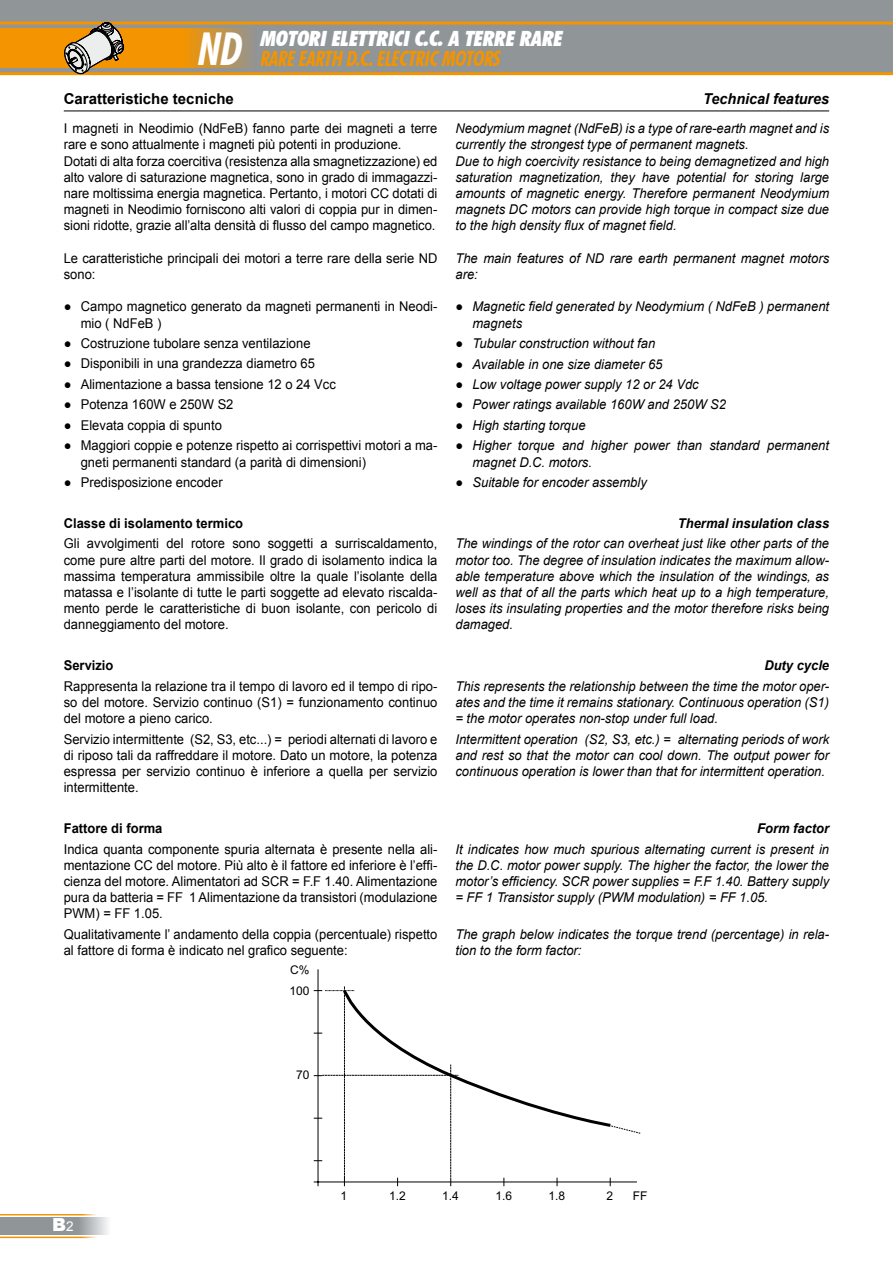
<style>
.page{position:relative;width:893px;height:1263px;background:#fff}
.page>*{position:absolute;margin:0;border:0;box-sizing:border-box;transform-origin:0 0}
.t1{font:italic 700 condensed 45.3px "Futura BT";color:#fff;scale:.9 1}
.t2{font:italic 900 condensed 21px "Futura BT";color:#fff}
.t3{font:italic 700 condensed 21px "Futura BT";color:#f39400;scale:.95 1}
.t4{font:900 18px "Arial";color:#fff}
.t5{font:700 15px "Arial";color:#000}
.t6{font:italic 700 15px "Arial";color:#000;scale:.96 1}
.t7{font:13.5px/16.2px "Arial";color:#000;scale:.96 1}
.t8{font:italic 13.5px/16.2px "Arial";color:#000;scale:.96 1}
.t9{font:12px "Arial";color:#000}
.s1{font-weight:700}
.s2{font-style:normal}
.s3{font-weight:400;font-size:13.5px}
</style>
<div class="page">
<div style="left:0;top:0;width:893px;height:74px;background:#909598"></div>
<hr style="left:0;top:72px;width:893px;height:3px;background:#f39400">
<hr style="left:0;top:22px;width:893px;height:3px;background:#f39400">
<svg style="left:0;top:28px;width:252px;height:40px;background:#e29318"></svg>
<hr style="left:0;top:1236px;width:102px;height:2px;background:#f39400">
<hr style="left:0;top:1214px;width:102px;height:1px;background:#f39400">
<svg style="left:0;top:1217px;width:108px;height:18px;background:#9da2a4"></svg>
<svg style="left:64px;top:22px;width:60px;height:53px"></svg>
<hr style="left:64px;top:111px;width:765px;height:1px;background:#000">
<hr style="left:318px;top:969px;width:1px;height:217px;background:#000">
<svg style="left:314px;top:986px;width:327px;height:200px"></svg>
<h2 class="t2" style="left:259px;top:26px;width:216px">MOTORIELETTRICIC.C.A TERRE</h2>
<h2 class="t2" style="left:519px;top:26px;width:35px">RARE</h2>
<h2 class="t3" style="left:259px;top:45px;width:259px">RAREEARTH D.C.E LECTRICMOTORS</h2>
<h1 class="t1" style="left:196px;top:21px;width:62px">ND</h1>
<p class="t5" style="left:64px;top:89px;width:172px">Caratteristiche tecniche</p>
<p class="t6" style="left:703px;top:89px;width:133px">Technical features</p>
<p class="t7" style="left:64px;top:120px;width:391px">I magneti in Neodimio (NdFeB) fanno parte dei magneti a terre rare e sono attualmente i magneti più potenti in produzione.<br>Dotati di alta forza coercitiva (resistenza alla smagnetizzazione) ed alto valore di saturazione magnetica, sono in grado di immagazzi&shy;nare moltissima energia magnetica. Pertanto, i motori CC dotati di magneti in Neodimio forniscono alti valori di coppia pur in dimen&shy;sioni ridotte, grazie all’alta densità di flusso del campo magnetico.</p>
<p class="t7" style="left:64px;top:250px;width:391px">Le caratteristiche principali dei motori a terre rare della serie ND sono:</p>
<p class="t7" style="left:81px;top:299px;width:373px;text-indent:-17px">● Campo magnetico generato da magneti permanenti in Neodi&shy;mio ( NdFeB )</p>
<p class="t7" style="left:64px;top:335px;width:259px">● Costruzione tubolare senza ventilazione</p>
<p class="t7" style="left:64px;top:356px;width:263px">● Disponibili in una grandezza diametro 65</p>
<p class="t7" style="left:64px;top:376px;width:285px">● Alimentazione a bassa tensione 12 o 24 Vcc</p>
<p class="t7" style="left:64px;top:397px;width:178px">● Potenza 160W e 250W S2</p>
<p class="t7" style="left:64px;top:417px;width:166px">● Elevata coppia di spunto</p>
<p class="t7" style="left:81px;top:438px;width:373px;text-indent:-17px">● Maggiori coppie e potenze rispetto ai corrispettivi motori a ma&shy;gneti permanenti standard (a parità di dimensioni)</p>
<p class="t7" style="left:64px;top:474px;width:167px">● Predisposizione encoder</p>
<p class="t7" style="left:64px;top:513px;width:391px;line-height:20.4px"><span class="s1">Classe di isolamento termico<br></span>Gli avvolgimenti del rotore sono soggetti a surriscaldamento,</p>
<p class="t7" style="left:64px;top:552px;width:391px;text-align:justify">come pure altre parti del motore. Il grado di isolamento indica la massima temperatura ammissibile oltre la quale l’isolante della matassa e l’isolante di tutte le parti soggette ad elevato riscalda&shy;mento perde le caratteristiche di buon isolante, con pericolo di danneggiamento del motore.</p>
<p class="t7" style="left:64px;top:655px;width:391px;line-height:20.4px"><span class="s1">Servizio<br></span>Rappresenta la relazione tra il tempo di lavoro ed il tempo di ripo-</p>
<p class="t7" style="left:64px;top:694px;width:391px">so del motore. Servizio continuo (S1) = funzionamento continuo del motore a pieno carico.</p>
<p class="t7" style="left:64px;top:731px;width:391px;text-align:justify">Servizio intermittente (S2, S3, etc...) = periodi alternati di lavoro e di riposo tali da raffreddare il motore. Dato un motore, la potenza espressa per servizio continuo è inferiore a quella per servizio intermittente.</p>
<p class="t7" style="left:64px;top:818px;width:391px;line-height:20.4px"><span class="s1">Fattore di forma<br></span>Indica quanta componente spuria alternata è presente nella ali-</p>
<p class="t7" style="left:64px;top:857px;width:391px;text-align:justify">mentazione CC del motore. Più alto è il fattore ed inferiore è l’effi&shy;cienza del motore. Alimentatori ad SCR = F.F 1.40. Alimentazione pura da batteria = FF 1 Alimentazione da transistori (modulazione PWM) = FF 1.05.</p>
<p class="t7" style="left:64px;top:926px;width:391px">Qualitativamente l’ andamento della coppia (percentuale) rispetto al fattore di forma è indicato nel grafico seguente:</p>
<p class="t8" style="left:455px;top:121px;width:391px">Neodymium magnet (NdFeB) is a type of rare-earth magnet and is currently the strongest type of permanent magnets.<br>Due to high coercivity resistance to being demagnetized and high saturation magnetization, they have potential for storing large amounts of magnetic energy. Therefore permanent Neodymium magnets DC motors can provide high torque in compact size due to the high density flux of magnet field.</p>
<p class="t8" style="left:455px;top:250px;width:391px">The main features of ND rare earth permanent magnet motors are:</p>
<p class="t8" style="left:472px;top:299px;width:373px;text-indent:-17px"><span class="s2">●</span> Magnetic field generated by Neodymium ( NdFeB ) permanent magnets</p>
<p class="t8" style="left:455px;top:335px;width:210px"><span class="s2">●</span> Tubular construction without fan</p>
<p class="t8" style="left:455px;top:356px;width:217px"><span class="s2">●</span> Available in one size diameter 65</p>
<p class="t8" style="left:455px;top:376px;width:255px"><span class="s2">●</span> Low voltage power supply 12 or 24 Vdc</p>
<p class="t8" style="left:455px;top:397px;width:283px"><span class="s2">●</span> Power ratings available 160W and 250W S2</p>
<p class="t8" style="left:455px;top:417px;width:137px"><span class="s2">●</span> High starting torque</p>
<p class="t8" style="left:472px;top:438px;width:373px;text-indent:-17px"><span class="s2">●</span> Higher torque and higher power than standard permanent magnet D.C. motors.</p>
<p class="t8" style="left:455px;top:474px;width:201px"><span class="s2">●</span> Suitable for encoder assembly</p>
<p class="t8" style="left:455px;top:513px;width:391px;line-height:20.4px;text-align:right"><span class="s1">Thermal insulation class<br></span>The windings of the rotor can overheat just like other parts of the</p>
<p class="t8" style="left:455px;top:552px;width:391px;text-align:justify">motor too. The degree of insulation indicates the maximum allow&shy;able temperature above which the insulation of the windings, as well as that of all the parts which heat up to a high temperature, loses its insulating properties and the motor therefore risks being damaged.</p>
<p class="t8" style="left:455px;top:655px;width:391px;line-height:20.4px;text-align:right"><span class="s1">Duty cycle<br></span>This represents the relationship between the time the motor oper-</p>
<p class="t8" style="left:455px;top:694px;width:391px">ates and the time it remains stationary. Continuous operation (S1) = the motor operates non-stop under full load.</p>
<p class="t8" style="left:455px;top:731px;width:391px;text-align:justify">Intermittent operation (S2, S3, etc.) = alternating periods of work and rest so that the motor can cool down. The output power for continuous operation is lower than that for intermittent operation.</p>
<p class="t8" style="left:455px;top:818px;width:391px;line-height:20.4px;text-align:right"><span class="s1">Form factor<br></span>It indicates how much spurious alternating current is present in</p>
<p class="t8" style="left:455px;top:857px;width:391px;text-align:justify">the D.C. motor power supply. The higher the factor, the lower the motor’s efficiency. SCR power supplies = F.F 1.40. Battery supply = FF 1 Transistor supply (PWM modulation) = FF 1.05.</p>
<p class="t8" style="left:455px;top:926px;width:391px">The graph below indicates the torque trend (percentage) in rela&shy;tion to the form factor:</p>
<p class="t9" style="left:290px;top:963px;width:21px">C%</p>
<p class="t9" style="left:289px;top:984px;width:22px">100</p>
<p class="t4" style="left:52px;top:1212px;width:23px">B<span class="s3">2</span></p>
<p class="t9" style="left:296px;top:1068px;width:15px">70</p>
<p class="t9" style="left:340px;top:1189px;width:8px">1</p>
<p class="t9" style="left:389px;top:1189px;width:18px">1.2</p>
<p class="t9" style="left:442px;top:1189px;width:18px">1.4</p>
<p class="t9" style="left:496px;top:1189px;width:18px">1.6</p>
<p class="t9" style="left:549px;top:1189px;width:18px">1.8</p>
<p class="t9" style="left:606px;top:1189px;width:8px">2</p>
<p class="t9" style="left:633px;top:1189px;width:16px">FF</p>
</div>
